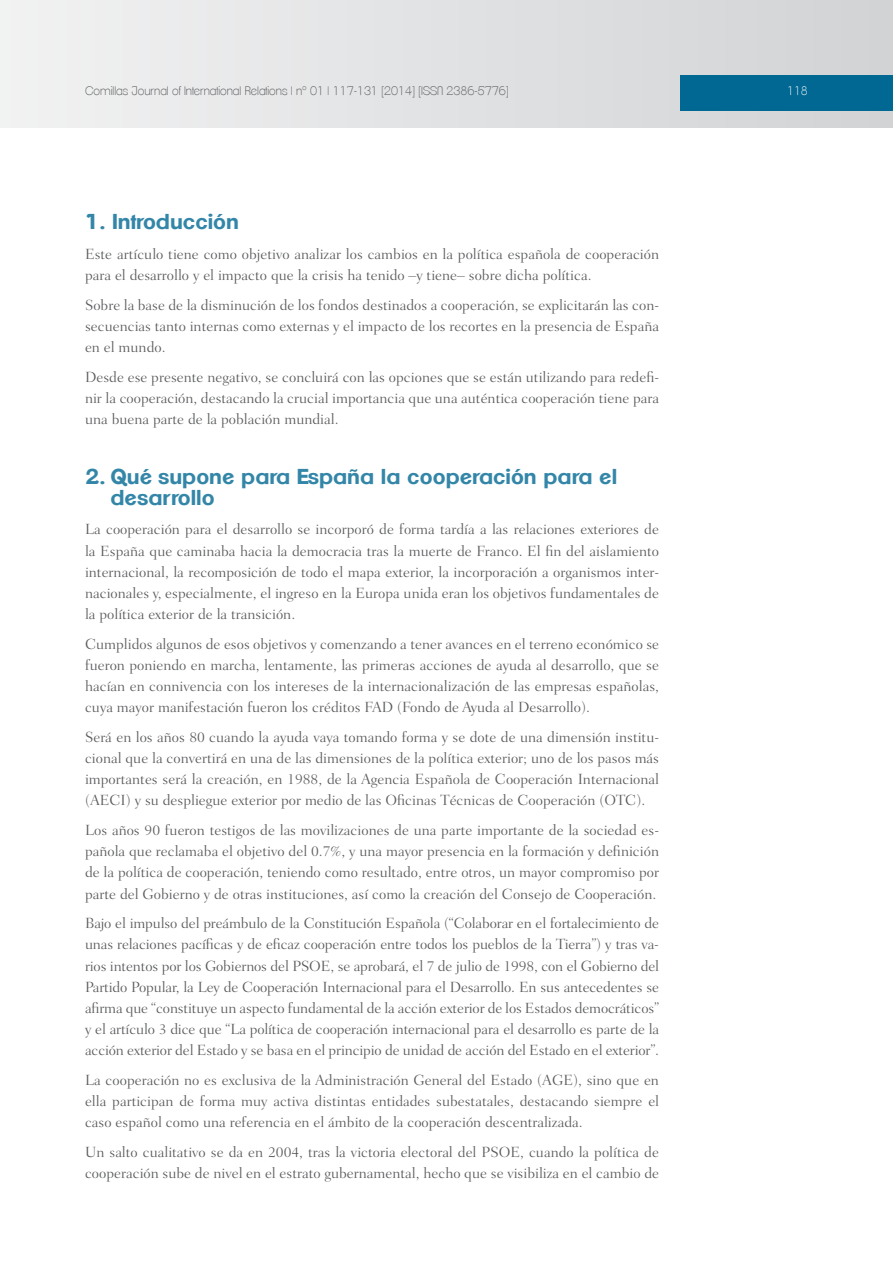
<style>
.page{position:relative;width:893px;height:1263px;background:#fff}
.page>*{position:absolute;margin:0;border:0;box-sizing:border-box;transform-origin:0 0}
.t1{font:700 21px/21.1px "Clemente P Dam";color:#3386a8}
.t2{font:300 15px/21.1px "Fairfield LH";color:#58595b;text-align:justify}
.t3{font:200 12px "Clemente P Dac";color:#58595b}
.t4{font:200 12px "Clemente P Dac";color:#fff}
</style>
<div class="page">
<div style="left:0;top:0;width:893px;height:128px;background:linear-gradient(to right,#f1f2f2,#d1d3d4)"></div>
<div style="left:680px;top:75px;width:213px;height:36px;background:#006892"></div>
<p class="t3" style="left:85px;top:83px;width:425px">Comillas Journal of International Relations | nº 01 | 117-131 [2014] [ISSN 2386-5776]</p>
<p class="t4" style="left:787px;top:83px;width:22px">118</p>
<h1 class="t1" style="left:85px;top:211px;width:155px">1. Introducción</h1>
<p class="t2" style="left:85px;top:244px;width:576px">Este artículo tiene como objetivo analizar los cambios en la política española de cooperación para el desarrollo y el impacto que la crisis ha tenido –y tiene– sobre dicha política.</p>
<p class="t2" style="left:85px;top:294px;width:576px">Sobre la base de la disminución de los fondos destinados a cooperación, se explicitarán las con&shy;secuencias tanto internas como externas y el impacto de los recortes en la presencia de España en el mundo.</p>
<p class="t2" style="left:85px;top:366px;width:576px">Desde ese presente negativo, se concluirá con las opciones que se están utilizando para redefi&shy;nir la cooperación, destacando la crucial importancia que una auténtica cooperación tiene para una buena parte de la población mundial.</p>
<h1 class="t1" style="left:111px;top:465px;width:508px;text-indent:-26px">2. Qué supone para España la cooperación para el desarrollo</h1>
<p class="t2" style="left:85px;top:519px;width:576px">La cooperación para el desarrollo se incorporó de forma tardía a las relaciones exteriores de la España que caminaba hacia la democracia tras la muerte de Franco. El fin del aislamiento internacional, la recomposición de todo el mapa exterior, la incorporación a organismos inter&shy;nacionales y, especialmente, el ingreso en la Europa unida eran los objetivos fundamentales de la política exterior de la transición.</p>
<p class="t2" style="left:85px;top:633px;width:576px">Cumplidos algunos de esos objetivos y comenzando a tener avances en el terreno económico se fueron poniendo en marcha, lentamente, las primeras acciones de ayuda al desarrollo, que se hacían en connivencia con los intereses de la internacionalización de las empresas españolas, cuya mayor manifestación fueron los créditos FAD (Fondo de Ayuda al Desarrollo).</p>
<p class="t2" style="left:85px;top:726px;width:576px">Será en los años 80 cuando la ayuda vaya tomando forma y se dote de una dimensión institu&shy;cional que la convertirá en una de las dimensiones de la política exterior; uno de los pasos más importantes será la creación, en 1988, de la Agencia Española de Cooperación Internacional (AECI) y su despliegue exterior por medio de las Oficinas Técnicas de Cooperación (OTC).</p>
<p class="t2" style="left:85px;top:820px;width:575px">Los años 90 fueron testigos de las movilizaciones de una parte importante de la sociedad es&shy;pañola que reclamaba el objetivo del 0.7%, y una mayor presencia en la formación y definición de la política de cooperación, teniendo como resultado, entre otros, un mayor compromiso por parte del Gobierno y de otras instituciones, así como la creación del Consejo de Cooperación.</p>
<p class="t2" style="left:85px;top:913px;width:576px">Bajo el impulso del preámbulo de la Constitución Española (“Colaborar en el fortalecimiento de unas relaciones pacíficas y de eficaz cooperación entre todos los pueblos de la Tierra”) y tras va&shy;rios intentos por los Gobiernos del PSOE, se aprobará, el 7 de julio de 1998, con el Gobierno del Partido Popular, la Ley de Cooperación Internacional para el Desarrollo. En sus antecedentes se afirma que “constituye un aspecto fundamental de la acción exterior de los Estados democráticos” y el artículo 3 dice que “La política de cooperación internacional para el desarrollo es parte de la acción exterior del Estado y se basa en el principio de unidad de acción del Estado en el exterior”.</p>
<p class="t2" style="left:85px;top:1069px;width:576px">La cooperación no es exclusiva de la Administración General del Estado (AGE), sino que en ella participan de forma muy activa distintas entidades subestatales, destacando siempre el caso español como una referencia en el ámbito de la cooperación descentralizada.</p>
<p class="t2" style="left:85px;top:1141px;width:576px">Un salto cualitativo se da en 2004, tras la victoria electoral del PSOE, cuando la política de cooperación sube de nivel en el estrato gubernamental, hecho que se visibiliza en el cambio de</p>
</div>
